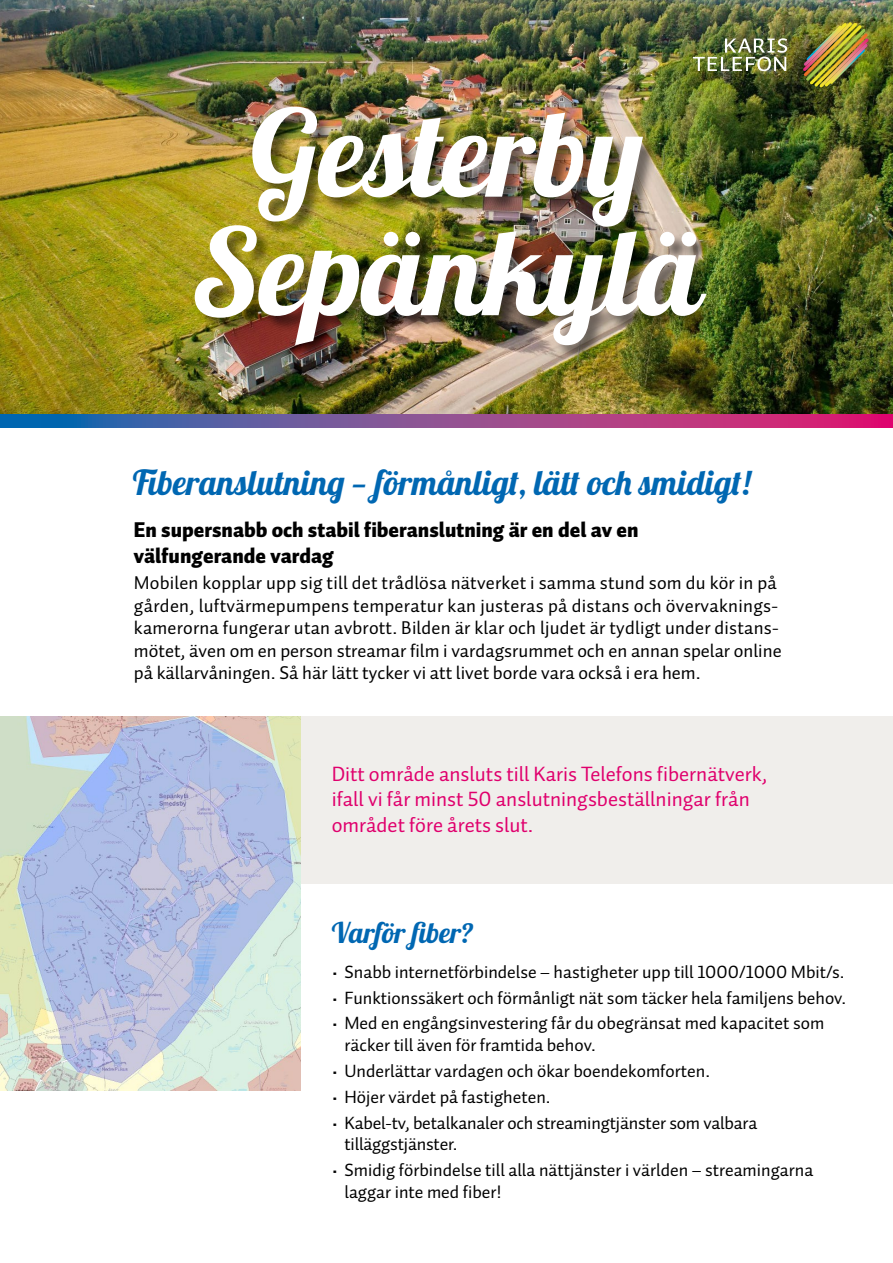
<style>
.page{position:relative;width:893px;height:1263px;background:#fff}
.page>*{position:absolute;margin:0;border:0;box-sizing:border-box;transform-origin:0 0}
.t1{font:120px "Lobster 1.4";color:#fff}
.Bread{font:34.5px "Lobster 1.4";letter-spacing:.05em;color:#0067b2}
.Lobster_underrubrik{font:28.5px "Lobster 1.4";color:#0067b2}
.Bread-2{font:21px/25.2px "Finnet Auto";color:#e0006d}
.Bread-3{font:900 21px/25.2px "Finnet Auto";color:#000}
.Bread-4{font:18.75px/22.5px "Finnet Auto";letter-spacing:.01em;color:#000}
.Bread-5{font:18px/21.6px "Finnet Auto";color:#000}
</style>
<div class="page">
<div style="left:0;top:716px;width:893px;height:168px;background:#f0eeeb"></div>
<img style="left:0;top:716px;width:300px;height:375px">
<svg style="left:0;top:414px;width:893px;height:13px;background:#844b91"></svg>
<img style="left:0;top:0;width:893px;height:414px">
<div style="left:195px;top:107px;width:527px;height:255px;background:#000;opacity:.5"></div>
<img style="left:803px;top:22px;width:66px;height:66px">
<img style="left:693px;top:38px;width:94px;height:33px">
<p class="t1" style="left:250px;top:77px;width:394px">Gesterby</p>
<p class="t1" style="left:191px;top:195px;width:512px">Sepänkylä</p>
<p class="Bread" style="left:133px;top:461px;width:619px">Fiberanslutning — förmånligt, lätt och smidigt!</p>
<p class="Bread-3" style="left:134px;top:518px;width:506px">En supersnabb och stabil fiberanslutning är en del av en välfungerande vardag</p>
<p class="Bread-4" style="left:134px;top:572px;width:649px">Mobilen kopplar upp sig till det trådlösa nätverket i samma stund som du kör in på gården, luftvärmepumpens temperatur kan justeras på distans och övervaknings&shy;kamerorna fungerar utan avbrott. Bilden är klar och ljudet är tydligt under distans&shy;mötet, även om en person streamar film i vardagsrummet och en annan spelar online på källarvåningen. Så här lätt tycker vi att livet borde vara också i era hem.</p>
<p class="Bread-2" style="left:332px;top:762px;width:437px">Ditt område ansluts till Karis Telefons fibernätverk, ifall vi får minst 50 anslutningsbeställningar från området före årets slut.</p>
<p class="Lobster_underrubrik" style="left:332px;top:915px;width:144px">Varför fiber?</p>
<p class="Bread-5" style="left:332px;top:961px;width:514px">• Snabb internetförbindelse – hastigheter upp till 1000/1000 Mbit/s.</p>
<p class="Bread-5" style="left:332px;top:987px;width:516px">• Funktionssäkert och förmånligt nät som täcker hela familjens behov.</p>
<p class="Bread-5" style="left:344px;top:1013px;width:481px;text-indent:-13px">• Med en engångsinvestering får du obegränsat med kapacitet som räcker till även för framtida behov.</p>
<p class="Bread-5" style="left:332px;top:1060px;width:380px">• Underlättar vardagen och ökar boendekomforten.</p>
<p class="Bread-5" style="left:332px;top:1086px;width:220px">• Höjer värdet på fastigheten.</p>
<p class="Bread-5" style="left:344px;top:1112px;width:414px;text-indent:-13px">• Kabel-tv, betalkanaler och streamingtjänster som valbara tilläggstjänster.</p>
<p class="Bread-5" style="left:344px;top:1159px;width:470px;text-indent:-13px">• Smidig förbindelse till alla nättjänster i världen – streamingarna laggar inte med fiber!</p>
</div>
